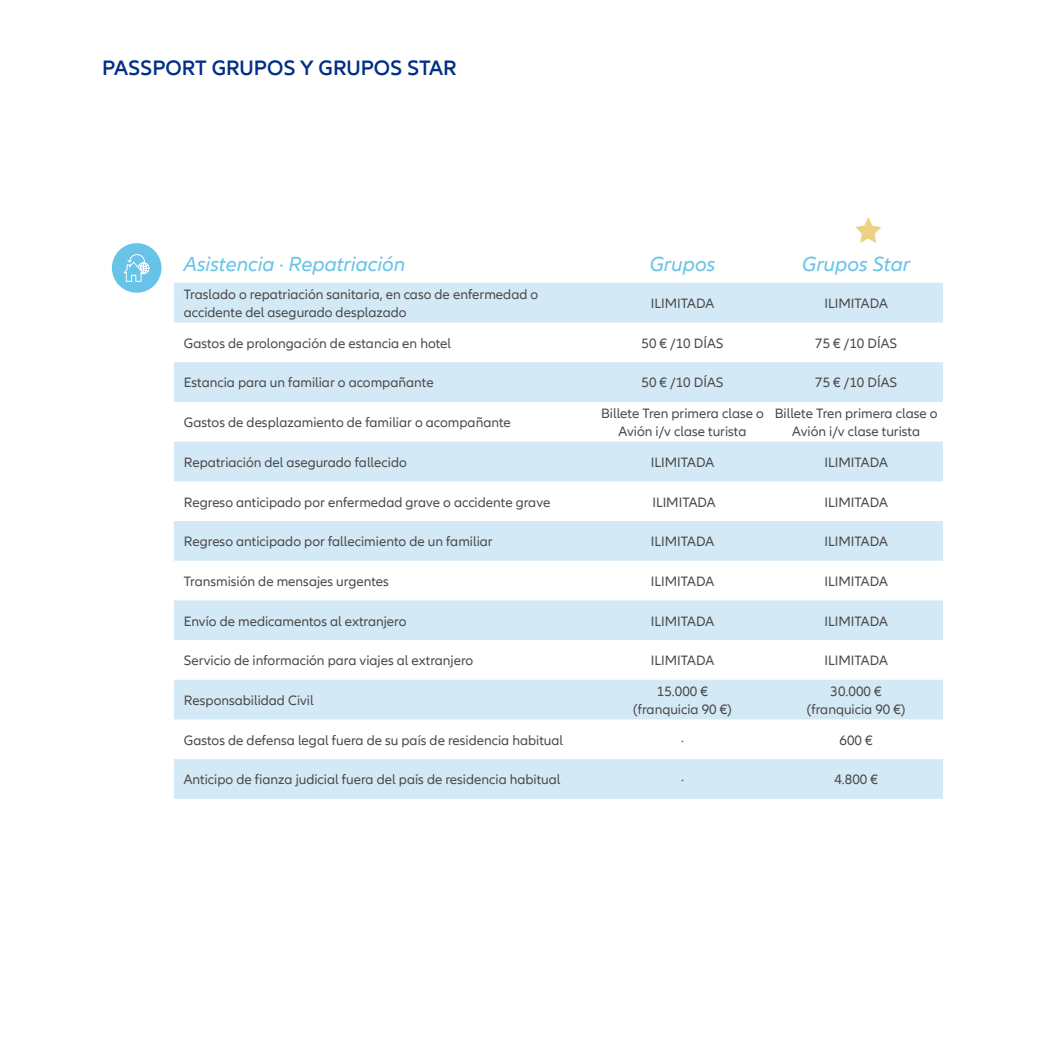
<style>
.page{position:relative;width:1042px;height:1042px;background:#fff}
.page>*{position:absolute;margin:0;border:0;box-sizing:border-box;transform-origin:0 0}
.INDICES_VIAJE{font:600 21.53px "Allianz Neo";color:#002f87}
.Cabecera_VIAJE{font:italic 21px "Allianz Neo";color:#68c3e8}
.text_table{font:14px/17.5px "Allianz Neo";color:#4a4a49;text-align:center}
</style>
<div class="page">
<svg style="left:855px;top:217px;width:26px;height:26px"></svg>
<svg style="left:174px;top:283px;width:769px;height:516px;fill:#d3e9f6"></svg>
<div style="left:112px;top:243px;width:49px;height:50px;background:#68c3e8;border-radius:50%"></div>
<svg style="left:124px;top:254px;width:25px;height:28px"></svg>
<p class="INDICES_VIAJE" style="left:102px;top:56px;width:356px">PASSPORT GRUPOS Y GRUPOS STAR</p>
<p class="Cabecera_VIAJE" style="left:184px;top:252px;width:223px">Asistencia · Repatriación</p>
<p class="Cabecera_VIAJE" style="left:650px;top:252px;width:67px">Grupos</p>
<p class="Cabecera_VIAJE" style="left:802px;top:252px;width:110px">Grupos Star</p>
<p class="text_table" style="left:184px;top:286px;width:356px;text-align:left">Traslado o repatriación sanitaria, en caso de enfermedad o accidente del asegurado desplazado</p>
<p class="text_table" style="left:651px;top:295px;width:65px">ILIMITADA</p>
<p class="text_table" style="left:824px;top:295px;width:65px">ILIMITADA</p>
<p class="text_table" style="left:184px;top:335px;width:269px">Gastos de prolongación de estancia en hotel</p>
<p class="text_table" style="left:641px;top:335px;width:83px">50 € /10 DÍAS</p>
<p class="text_table" style="left:815px;top:335px;width:83px">75 € /10 DÍAS</p>
<p class="text_table" style="left:184px;top:374px;width:251px">Estancia para un familiar o acompañante</p>
<p class="text_table" style="left:641px;top:374px;width:83px">50 € /10 DÍAS</p>
<p class="text_table" style="left:815px;top:374px;width:83px">75 € /10 DÍAS</p>
<p class="text_table" style="left:184px;top:414px;width:329px">Gastos de desplazamiento de familiar o acompañante</p>
<p class="text_table" style="left:601px;top:405px;width:164px">Billete Tren primera clase o<br>Avión i/v clase turista</p>
<p class="text_table" style="left:775px;top:405px;width:164px">Billete Tren primera clase o<br>Avión i/v clase turista</p>
<p class="text_table" style="left:184px;top:454px;width:224px">Repatriación del asegurado fallecido</p>
<p class="text_table" style="left:651px;top:454px;width:65px">ILIMITADA</p>
<p class="text_table" style="left:824px;top:454px;width:65px">ILIMITADA</p>
<p class="text_table" style="left:184px;top:493px;width:368px">Regreso anticipado por enfermedad grave o accidente grave</p>
<p class="text_table" style="left:652px;top:493px;width:65px">ILIMITADA</p>
<p class="text_table" style="left:824px;top:493px;width:65px">ILIMITADA</p>
<p class="text_table" style="left:184px;top:533px;width:310px">Regreso anticipado por fallecimiento de un familiar</p>
<p class="text_table" style="left:651px;top:533px;width:65px">ILIMITADA</p>
<p class="text_table" style="left:824px;top:533px;width:65px">ILIMITADA</p>
<p class="text_table" style="left:184px;top:573px;width:207px">Transmisión de mensajes urgentes</p>
<p class="text_table" style="left:651px;top:573px;width:65px">ILIMITADA</p>
<p class="text_table" style="left:824px;top:573px;width:65px">ILIMITADA</p>
<p class="text_table" style="left:184px;top:612px;width:224px">Envío de medicamentos al extranjero</p>
<p class="text_table" style="left:651px;top:612px;width:65px">ILIMITADA</p>
<p class="text_table" style="left:824px;top:612px;width:65px">ILIMITADA</p>
<p class="text_table" style="left:184px;top:652px;width:291px">Servicio de información para viajes al extranjero</p>
<p class="text_table" style="left:651px;top:652px;width:65px">ILIMITADA</p>
<p class="text_table" style="left:824px;top:652px;width:65px">ILIMITADA</p>
<p class="text_table" style="left:184px;top:692px;width:131px">Responsabilidad Civil</p>
<p class="text_table" style="left:657px;top:683px;width:53px">15.000 €</p>
<p class="text_table" style="left:633px;top:701px;width:100px">(franquicia 90 €)</p>
<p class="text_table" style="left:830px;top:683px;width:53px">30.000 €</p>
<p class="text_table" style="left:807px;top:701px;width:100px">(franquicia 90 €)</p>
<p class="text_table" style="left:184px;top:731px;width:381px">Gastos de defensa legal fuera de su país de residencia habitual</p>
<p class="text_table" style="left:681px;top:731px;width:4px">·</p>
<p class="text_table" style="left:839px;top:731px;width:35px">600 €</p>
<p class="text_table" style="left:184px;top:771px;width:378px">Anticipo de fianza judicial fuera del país de residencia habitual</p>
<p class="text_table" style="left:681px;top:771px;width:4px">·</p>
<p class="text_table" style="left:834px;top:771px;width:45px">4.800 €</p>
</div>
